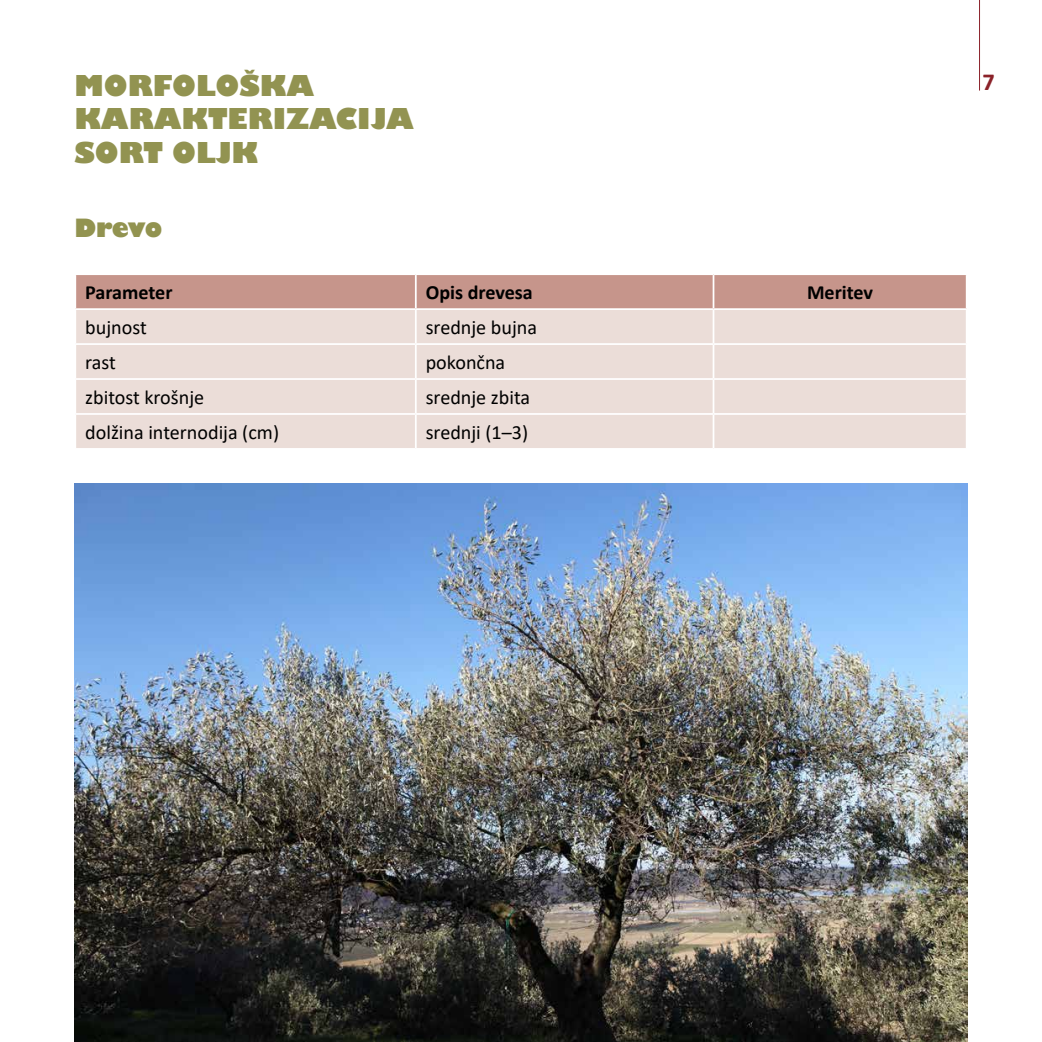
<style>
.page{position:relative;width:1042px;height:1042px;background:#fff}
.page>*{position:absolute;margin:0;border:0;box-sizing:border-box;transform-origin:0 0}
.t1{font:800 28px/33.6px "Gill Sans";color:#929351}
.t2{font:800 24.5px "Gill Sans";letter-spacing:-.035em;color:#929350}
.t3{font:700 24.5px "Calibri";color:#8b2229}
.t4{font:20.12px "Calibri";color:#000}
.t5{font:700 20.12px "Calibri";color:#000}
</style>
<div class="page">
<hr style="left:979px;top:0;width:1px;height:91px;background:#8b222a">
<div style="left:76px;top:275px;width:890px;height:33px;background:#c6958b"></div>
<div style="left:76px;top:310px;width:890px;height:138px;background:#ebddd8"></div>
<hr style="left:415px;top:275px;width:2px;height:33px;background:#fff">
<hr style="left:712px;top:275px;width:2px;height:33px;background:#fff">
<hr style="left:415px;top:310px;width:2px;height:33px;background:#fff">
<hr style="left:712px;top:310px;width:2px;height:33px;background:#fff">
<hr style="left:74px;top:343px;width:342px;height:2px;background:#fff">
<hr style="left:416px;top:343px;width:297px;height:2px;background:#fff">
<hr style="left:415px;top:345px;width:2px;height:33px;background:#fff">
<hr style="left:713px;top:343px;width:254px;height:2px;background:#fff">
<hr style="left:712px;top:345px;width:2px;height:33px;background:#fff">
<hr style="left:74px;top:378px;width:342px;height:2px;background:#fff">
<hr style="left:416px;top:378px;width:297px;height:2px;background:#fff">
<hr style="left:415px;top:380px;width:2px;height:33px;background:#fff">
<hr style="left:713px;top:378px;width:254px;height:2px;background:#fff">
<hr style="left:712px;top:380px;width:2px;height:33px;background:#fff">
<hr style="left:74px;top:413px;width:342px;height:2px;background:#fff">
<hr style="left:416px;top:413px;width:297px;height:2px;background:#fff">
<hr style="left:415px;top:415px;width:2px;height:33px;background:#fff">
<hr style="left:713px;top:413px;width:254px;height:2px;background:#fff">
<hr style="left:712px;top:415px;width:2px;height:33px;background:#fff">
<img style="left:74px;top:484px;width:894px;height:558px">
<h1 class="t1" style="left:74px;top:70px;width:241px">MORFOLOŠKA</h1>
<p class="t3" style="left:982px;top:65px;width:14px">7</p>
<h1 class="t1" style="left:74px;top:104px;width:341px">KARAKTERIZACIJA<br>SORT OLJK</h1>
<p class="t2" style="left:74px;top:212px;width:89px">Drevo</p>
<p class="t5" style="left:85px;top:278px;width:89px">Parameter</p>
<p class="t5" style="left:426px;top:278px;width:109px">Opis drevesa</p>
<p class="t5" style="left:807px;top:278px;width:68px">Meritev</p>
<p class="t4" style="left:85px;top:313px;width:63px">bujnost</p>
<p class="t4" style="left:426px;top:313px;width:113px">srednje bujna</p>
<p class="t4" style="left:85px;top:348px;width:32px">rast</p>
<p class="t4" style="left:426px;top:348px;width:81px">pokončna</p>
<p class="t4" style="left:85px;top:383px;width:120px">zbitost krošnje</p>
<p class="t4" style="left:426px;top:383px;width:106px">srednje zbita</p>
<p class="t4" style="left:85px;top:418px;width:195px">dolžina internodija (cm)</p>
<p class="t4" style="left:426px;top:418px;width:104px">srednji (1–3)</p>
</div>
